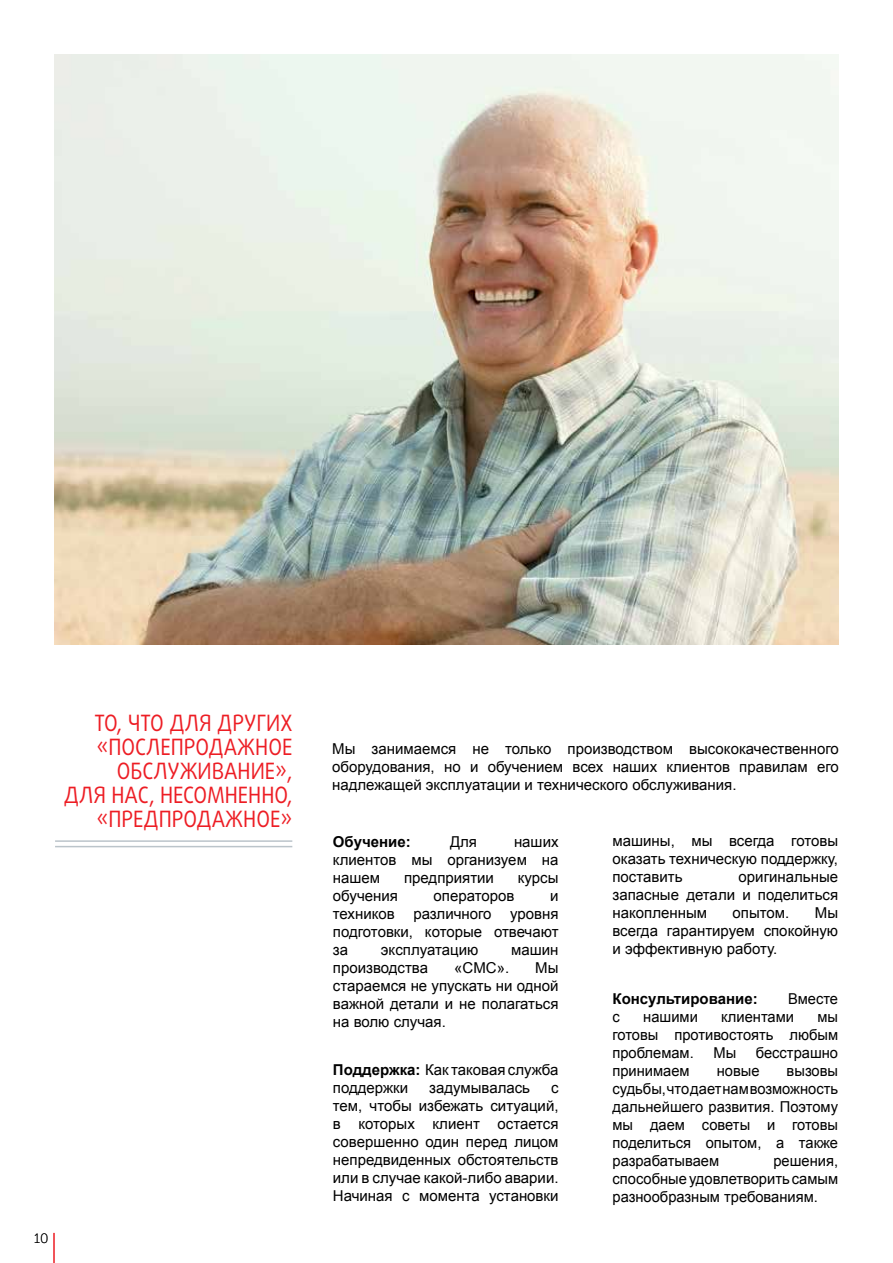
<style>
.page{position:relative;width:893px;height:1263px;background:#fff}
.page>*{position:absolute;margin:0;border:0;box-sizing:border-box;transform-origin:0 0}
.t1{font:22.5px/24px "Daxline Pro";color:#ed1d24;text-align:right;scale:.91 1}
.t2{font:15px/18px "Arial";color:#000;text-align:justify}
.t3{font:700 15px "Arial";color:#000}
.t4{font:13.5px "Museo Sans 100";color:#000}
.s1{font-weight:700}
</style>
<div class="page">
<img style="left:54px;top:54px;width:785px;height:590px">
<hr style="left:54px;top:1233px;width:1px;height:30px;background:#ed1d24">
<hr style="left:55px;top:840px;width:237px;height:2px;background:#bbc4ca">
<hr style="left:55px;top:846px;width:237px;height:1px;background:#bbc4ca">
<h1 class="t1" style="left:64px;top:711px;width:253px">ТО, ЧТО ДЛЯ ДРУГИХ «ПОСЛЕПРОДАЖНОЕ<br>ОБСЛУЖИ ВАНИ Е»,<br>ДЛЯ НАС, НЕСОМНЕННО, «ПРЕДПРОДАЖНОЕ»</h1>
<p class="t4" style="left:34px;top:1231px;width:16px">10</p>
<p class="t2" style="left:332px;top:740px;width:508px">Мы занимаемся не только производством высококачественного оборудования, но и обучением всех наших клиентов правилам его надлежащей эксплуатации и технического обслуживания.</p>
<p class="t3" style="left:333px;top:832px;width:79px">Обучение:</p>
<p class="t2" style="left:450px;top:833px;width:29px">Для</p>
<p class="t2" style="left:333px;top:833px;width:227px;text-indent:181px">наших клиентов мы организуем на нашем</p>
<p class="t2" style="left:404px;top:869px;width:91px">предприятии</p>
<p class="t2" style="left:518px;top:869px;width:42px">курсы</p>
<p class="t2" style="left:333px;top:887px;width:67px">обучения</p>
<p class="t2" style="left:434px;top:887px;width:82px">операторов</p>
<p class="t2" style="left:333px;top:887px;width:227px;text-indent:217px">и техников различного уровня подготовки, которые отвечают за</p>
<p class="t2" style="left:381px;top:941px;width:99px">эксплуатацию</p>
<p class="t2" style="left:511px;top:941px;width:49px">машин</p>
<p class="t2" style="left:333px;top:959px;width:97px">производства</p>
<p class="t2" style="left:454px;top:959px;width:57px">«CMC».</p>
<p class="t2" style="left:333px;top:959px;width:227px;text-indent:202px">Мы стараемся не упускать ни одной важной детали и не полагаться на волю случая.</p>
<p class="t2" style="left:333px;top:1061px;width:227px"><span class="s1">Поддержка:</span> Как таковая служба поддержки</p>
<p class="t2" style="left:333px;top:1079px;width:227px;text-indent:218px">с тем, чтобы избежать ситуаций, в которых клиент остается совершенно один перед лицом непредвиденных обстоятельств или в случае какой-либо аварии.<br>Начиная с момента установки</p>
<p class="t2" style="left:429px;top:1079px;width:102px">задумывалась</p>
<p class="t2" style="left:612px;top:832px;width:227px">машины, мы всегда готовы оказать техническую поддержку, поставить</p>
<p class="t2" style="left:612px;top:868px;width:227px;text-indent:126px">оригинальные запасные детали и поделиться накопленным</p>
<p class="t2" style="left:612px;top:904px;width:227px;text-indent:202px">Мы всегда гарантируем спокойную и эффективную работу.</p>
<p class="t3" style="left:612px;top:988px;width:147px">Консультирование:</p>
<p class="t2" style="left:788px;top:990px;width:52px">Вместе</p>
<p class="t2" style="left:612px;top:1008px;width:9px">с</p>
<p class="t2" style="left:643px;top:1008px;width:56px">нашими</p>
<p class="t2" style="left:721px;top:1008px;width:74px">клиентами</p>
<p class="t2" style="left:733px;top:904px;width:58px">опытом.</p>
<p class="t2" style="left:612px;top:1008px;width:227px;text-indent:205px">мы готовы противостоять любым проблемам.</p>
<p class="t2" style="left:713px;top:1044px;width:24px">Мы</p>
<p class="t2" style="left:756px;top:1044px;width:84px">бесстрашно</p>
<p class="t2" style="left:612px;top:1062px;width:227px;text-indent:174px">вызовы судьбы, что дает нам возможность дальнейшего развития. Поэтому мы даем советы и готовы поделиться опытом, а также разрабатываем</p>
<p class="t2" style="left:612px;top:1062px;width:79px">принимаем</p>
<p class="t2" style="left:717px;top:1062px;width:44px">новые</p>
<p class="t2" style="left:612px;top:1152px;width:227px;text-indent:161px">решения, способные удовлетворить самым разнообразным требованиям.</p>
</div>
